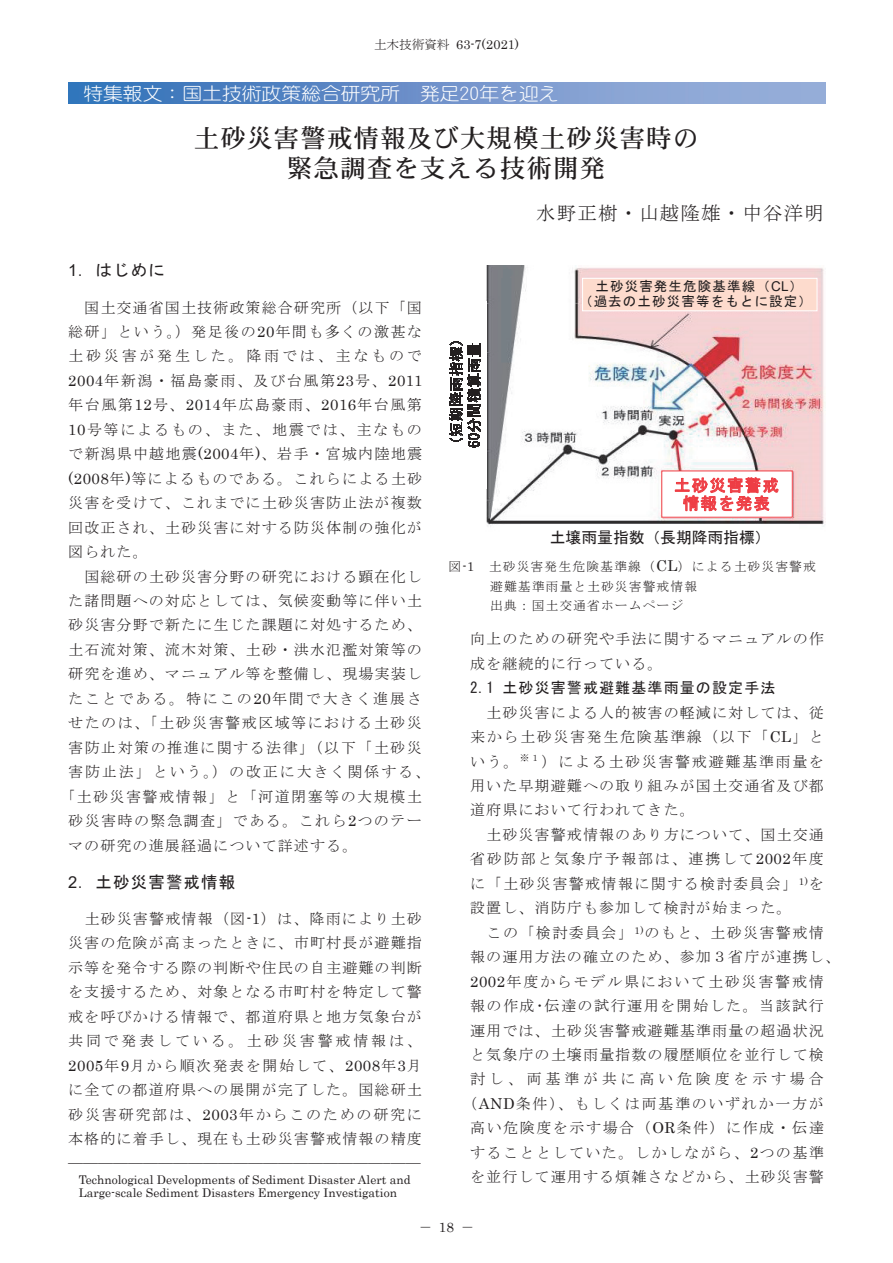
<style>
.page{position:relative;width:893px;height:1263px;background:#fff}
.page>*{position:absolute;margin:0;border:0;box-sizing:border-box;transform-origin:0 0}
.t1{font:25.5px/30px "DFHS Mincho W5 WIN RKSJ H";letter-spacing:.045em;color:#231f20;text-align:center}
.t2{font:19.5px "MS Mincho";letter-spacing:.055em;color:#231f20}
.t3{font:18px "DF Maru Gothic Lt WIN RKSJ H";color:#fff;scale:1.1 1}
.t4{font:16.5px "MS Gothic";letter-spacing:.07em;color:#231f20}
.t5{font:16.5px/18px "MS Gothic";letter-spacing:.075em;color:#ee3d44;text-align:center}
.t6{font:15.75px "MS Gothic";color:#231f20}
.t7{font:15px/24.5px "MS Mincho";letter-spacing:.08em;color:#231f20;text-align:justify}
.t8{font:15px "MS Mincho";letter-spacing:.12em;color:#231f20}
.t9{font:15px "MS Mincho";letter-spacing:.115em;color:#231f20}
.t10{font:15px "MS Mincho";letter-spacing:.125em;color:#231f20}
.t11{font:15px "MS Mincho";letter-spacing:.1em;color:#231f20}
.t12{font:15px "MS Gothic";letter-spacing:.07em;color:#231f20}
.t13{font:15px "MS Mincho";letter-spacing:.25em;color:#231f20}
.t14{font:13.5px/15px "MS Gothic";letter-spacing:.08em;color:#231f20;text-align:center}
.t15{font:13.5px "MS Mincho";color:#231f20}
.t16{font:12.75px/18px "MS Mincho";letter-spacing:.085em;color:#231f20}
.t17{font:12.75px "Century";letter-spacing:.01em;color:#231f20}
.t18{font:12px/13.5px "Century";color:#231f20}
.s1{font-family:"MS Mincho"}
.s2{font-family:"Arial"}
.s3{font-family:"Century"}
.s4{font-family:"Century";font-size:15px}
</style>
<div class="page">
<img style="left:68px;top:83px;width:757px;height:21px">
<img style="left:486px;top:267px;width:339px;height:260px">
<div style="left:583px;top:278px;width:234px;height:33px;background:#fddbcd"></div>
<div style="left:582px;top:278px;width:235px;height:33px;border:1px solid #fff"></div>
<div style="left:662px;top:471px;width:130px;height:46px;background:#fff"></div>
<div style="left:661px;top:471px;width:132px;height:47px;border:1px solid #ee3d44"></div>
<svg style="left:449px;top:342px;width:32px;height:106px"></svg>
<div style="left:521px;top:524px;width:278px;height:28px;background:#fff"></div>
<p class="t17" style="left:374px;top:34px;width:147px"><span class="s1">土木技術資料</span> 63-7(2021)</p>
<p class="t17" style="left:452px;top:35px;width:36px">63<span class="s1">-</span>7<span class="s1">(</span></p>
<p class="t3" style="left:83px;top:84px;width:434px">特集報文：国土技術政策総合研究所 発足20年を迎え</p>
<h1 class="t1" style="left:194px;top:123px;width:506px">土砂災害警戒情報及び大規模土砂災害時の緊急調査を支える技術開発</h1>
<h2 class="t2" style="left:536px;top:203px;width:289px">水野正樹・山越隆雄・中谷洋明</h2>
<p class="t4" style="left:68px;top:262px;width:105px"><span class="s2">1</span>．はじめに<sup>2</sup></p>
<p class="t7" style="left:68px;top:295px;width:356px;text-indent:16px">国土交通省国土技術政策総合研究所（以下「国総研」という。）発足後の<span class="s3">20</span>年間も多くの激甚な土砂災害が発生した。降雨では、主なもので<span class="s3">2004</span>年新潟・福島豪雨、及び台風第<span class="s3">23</span>号、<span class="s3">2011</span>年台風第<span class="s3">12</span>号、<span class="s3">2014</span>年広島豪雨、<span class="s3">2016</span>年台風第<span class="s3">10</span>号等によるもの、また、地震では、主なもので新潟県中越地震<span class="s3">(2004</span>年<span class="s3">)</span>、岩手・宮城内陸地震<span class="s3">(2008</span>年<span class="s3">)</span>等によるものである。これらによる土砂災害を受けて、これまでに土砂災害防止法が複数回改正され、土砂災害に対する防災体制の強化が図られた。</p>
<p class="t7" style="left:84px;top:564px;width:339px">国総研の土砂災害分野の研究における顕在化し</p>
<p class="t7" style="left:68px;top:588px;width:355px">た諸問題への対応としては、気候変動等に伴い土</p>
<p class="t7" style="left:68px;top:613px;width:355px">砂災害分野で新たに生じた課題に対処するため、</p>
<p class="t7" style="left:68px;top:637px;width:355px">土石流対策、流木対策、土砂・洪水氾濫対策等の</p>
<p class="t7" style="left:68px;top:662px;width:355px">研究を進め、マニュアル等を整備し、現場実装し</p>
<p class="t8" style="left:68px;top:691px;width:355px">たことである。特にこの<span class="s3">20</span>年間で大きく進展さ</p>
<p class="t7" style="left:68px;top:711px;width:355px">せたのは、「土砂災害警戒区域等における土砂災</p>
<p class="t7" style="left:68px;top:735px;width:355px">害防止対策の推進に関する法律」（以下「土砂災</p>
<p class="t10" style="left:68px;top:764px;width:363px">害防止法」という。）の改正に大きく関係する、</p>
<p class="t7" style="left:60px;top:784px;width:363px">「土砂災害警戒情報」と「河道閉塞等の大規模土</p>
<p class="t7" style="left:68px;top:808px;width:355px">砂災害時の緊急調査」である。これら<span class="s3">2</span>つのテー</p>
<p class="t7" style="left:68px;top:833px;width:291px">マの研究の進展経過について詳述する。</p>
<p class="t4" style="left:68px;top:873px;width:169px"><span class="s2">2</span>．土砂災害警戒情報</p>
<p class="t7" style="left:68px;top:906px;width:355px;text-indent:16px">土砂災害警戒情報（図<span class="s3">-1</span>）は、降雨により土砂災害の危険が高まったときに、市町村長が避難指示等を発令する際の判断や住民の自主避難の判断を支援するため、対象となる市町村を特定して警戒を呼びかける情報で、都道府県と地方気象台が共同で発表している。土砂災害警戒情報は、<span class="s3">2005</span>年<span class="s3">9</span>月から順次発表を開始して、<span class="s3">2008</span>年<span class="s3">3</span>月に全ての都道府県への展開が完了した。国総研土砂災害研究部は、<span class="s3">2003</span>年からこのための研究に本格的に着手し、現在も土砂災害警戒情報の精度────────────────────────</p>
<p class="t18" style="left:79px;top:1171px;width:333px">Technological Developments of Sediment Disaster Alert and<br>Large-scale Sediment Disasters Emergency Investigation</p>
<p class="t14" style="left:579px;top:279px;width:234px">土砂災害発生危険基準線（<span class="s2">CL</span>）<br>（過去の土砂災害等をもとに設定）</p>
<p class="t5" style="left:674px;top:476px;width:106px">土砂災害警戒情報を発表</p>
<p class="t6" style="left:550px;top:529px;width:223px">土壌雨量指数（長期降雨指標）</p>
<p class="t16" style="left:490px;top:555px;width:327px;text-indent:-42px">図<span class="s3">-1</span> 土砂災害発生危険基準線（<span class="s4">CL</span>）による土砂災害警戒避難基準雨量と土砂災害警戒情報<br>出典：国土交通省ホームページ</p>
<p class="t16" style="left:490px;top:557px;width:327px;line-height:19.5px;text-indent:-42px">図<span class="s3">-1</span> 土砂災害発生危険基準線（<span class="s4">CL</span>）による土砂災害警戒避難基準雨量と土砂災害警戒情報<br>出典：国土交通省ホームページ</p>
<p class="t7" style="left:470px;top:627px;width:355px">向上のための研究や手法に関するマニュアルの作成を継続的に行っている。</p>
<p class="t12" style="left:470px;top:680px;width:307px">2.1 土砂災害警戒避難基準雨量の設定手法</p>
<p class="t7" style="left:470px;top:700px;width:355px;text-indent:16px">土砂災害による人的被害の軽減に対しては、従来から土砂災害発生危険基準線（以下「<span class="s3">CL</span>」という。<sup>※１</sup>）による土砂災害警戒避難基準雨量を用いた早期避難への取り組みが国土交通省及び都道府県において行われてきた。</p>
<p class="t7" style="left:470px;top:822px;width:355px;text-indent:16px">土砂災害警戒情報のあり方について、国土交通省砂防部と気象庁予報部は、連携して<span class="s3">2002</span>年度に「土砂災害警戒情報に関する検討委員会」<sup>1)</sup>を設置し、消防庁も参加して検討が始まった。</p>
<p class="t7" style="left:486px;top:920px;width:339px">この「検討委員会」<sup>1)</sup>のもと、土砂災害警戒情</p>
<p class="t7" style="left:470px;top:944px;width:371px">報の運用方法の確立のため、参加３省庁が連携し、</p>
<p class="t8" style="left:470px;top:974px;width:355px"><span class="s3">2002</span>年度からモデル県において土砂災害警戒情</p>
<p class="t7" style="left:470px;top:993px;width:355px">報の作成･伝達の試行運用を開始した。当該試行</p>
<p class="t7" style="left:470px;top:1018px;width:355px">運用では、土砂災害警戒避難基準雨量の超過状況</p>
<p class="t7" style="left:470px;top:1042px;width:355px">と気象庁の土壌雨量指数の履歴順位を並行して検</p>
<p class="t13" style="left:470px;top:1071px;width:355px">討し、両基準が共に高い危険度を示す場合</p>
<p class="t9" style="left:462px;top:1096px;width:363px">（<span class="s3">AND</span>条件）、もしくは両基準のいずれか一方が</p>
<p class="t11" style="left:470px;top:1120px;width:355px">高い危険度を示す場合（<span class="s3">OR</span>条件）に作成・伝達</p>
<p class="t7" style="left:470px;top:1140px;width:355px">することとしていた。しかしながら、<span class="s3">2</span>つの基準</p>
<p class="t7" style="left:470px;top:1164px;width:355px">を並行して運用する煩雑さなどから、土砂災害警</p>
<p class="t15" style="left:419px;top:1220px;width:57px">－ <span class="s3">18</span> －</p>
</div>
